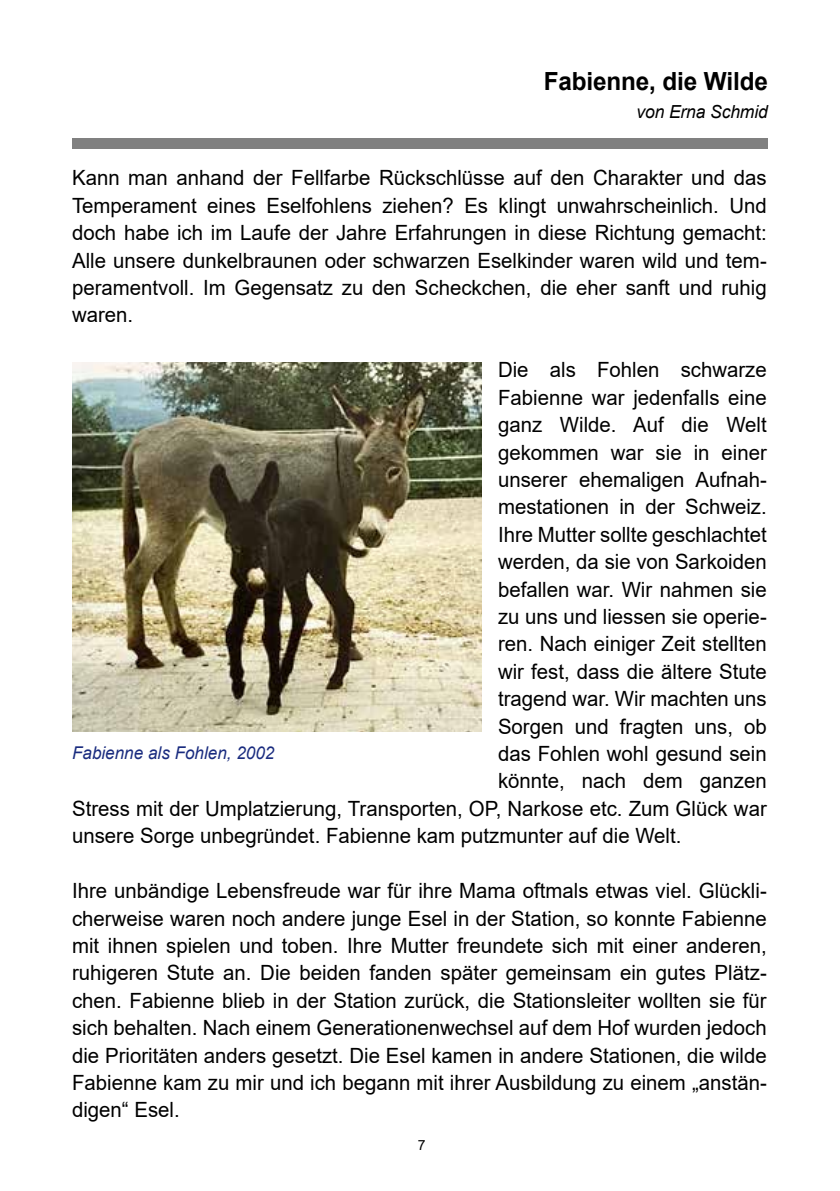
<style>
.page{position:relative;width:840px;height:1191px;background:#fff}
.page>*{position:absolute;margin:0;border:0;box-sizing:border-box;transform-origin:0 0}
.t1{font:700 25px "Arial";letter-spacing:-.005em;color:#000}
.t2{font:21px/27.4px "Arial";color:#000;text-align:justify}
.t3{font:italic 18px "Arial";letter-spacing:-.005em;color:#000}
.t4{font:italic 17.6px "Arial";color:#1a2c7f}
.t5{font:14px "Arial";color:#000}
</style>
<div class="page">
<div style="left:72px;top:138px;width:695px;height:11px;background:#808080"></div>
<img style="left:72px;top:363px;width:408px;height:368px">
<p class="t1" style="left:543px;top:64px;width:225px">Fabienne, die Wilde</p>
<p class="t3" style="left:636px;top:100px;width:133px">von Erna Schmid</p>
<p class="t2" style="left:72px;top:164px;width:695px">Kann man anhand der Fellfarbe Rückschlüsse auf den Charakter und das Temperament eines Eselfohlens ziehen? Es klingt unwahrscheinlich. Und doch habe ich im Laufe der Jahre Erfahrungen in diese Richtung gemacht:<br>Alle unsere dunkelbraunen oder schwarzen Eselkinder waren wild und tem&shy;peramentvoll. Im Gegensatz zu den Scheckchen, die eher sanft und ruhig waren.</p>
<p class="t2" style="left:497px;top:356px;width:270px">Die als Fohlen schwarze</p>
<p class="t2" style="left:497px;top:383px;width:270px">Fabienne war jedenfalls eine</p>
<p class="t2" style="left:497px;top:411px;width:270px">ganz Wilde. Auf die Welt</p>
<p class="t2" style="left:497px;top:438px;width:270px">gekommen war sie in einer</p>
<p class="t2" style="left:497px;top:466px;width:270px">unserer ehemaligen Aufnah-</p>
<p class="t2" style="left:497px;top:493px;width:270px">mestationen in der Schweiz.</p>
<p class="t2" style="left:497px;top:520px;width:270px">Ihre Mutter sollte geschlachtet</p>
<p class="t2" style="left:497px;top:548px;width:270px">werden, da sie von Sarkoiden</p>
<p class="t2" style="left:497px;top:575px;width:270px">befallen war. Wir nahmen sie</p>
<p class="t2" style="left:497px;top:603px;width:270px">zu uns und liessen sie operie-</p>
<p class="t2" style="left:497px;top:630px;width:270px">ren. Nach einiger Zeit stellten</p>
<p class="t2" style="left:497px;top:657px;width:270px">wir fest, dass die ältere Stute</p>
<p class="t2" style="left:497px;top:685px;width:270px">tragend war. Wir machten uns</p>
<p class="t2" style="left:497px;top:712px;width:270px">Sorgen und fragten uns, ob</p>
<p class="t2" style="left:497px;top:740px;width:270px">das Fohlen wohl gesund sein</p>
<p class="t2" style="left:497px;top:767px;width:270px">könnte, nach dem ganzen</p>
<p class="t2" style="left:72px;top:794px;width:695px">Stress mit der Umplatzierung, Transporten, OP, Narkose etc. Zum Glück war</p>
<p class="t2" style="left:72px;top:822px;width:610px">unsere Sorge unbegründet. Fabienne kam putzmunter auf die Welt.</p>
<p class="t2" style="left:72px;top:877px;width:696px">Ihre unbändige Lebensfreude war für ihre Mama oftmals etwas viel. Glückli&shy;cherweise waren noch andere junge Esel in der Station, so konnte Fabienne mit ihnen spielen und toben. Ihre Mutter freundete sich mit einer anderen, ruhigeren Stute an. Die beiden fanden später gemeinsam ein gutes Plätz&shy;chen. Fabienne blieb in der Station zurück, die Stationsleiter wollten sie für sich behalten. Nach einem Generationenwechsel auf dem Hof wurden jedoch die Prioritäten anders gesetzt. Die Esel kamen in andere Stationen, die wilde Fabienne kam zu mir und ich begann mit ihrer Ausbildung zu einem „anstän&shy;digen“ Esel.</p>
<p class="t4" style="left:72px;top:741px;width:204px">Fabienne als Fohlen, 2002</p>
<p class="t5" style="left:417px;top:1135px;width:9px">7</p>
</div>
